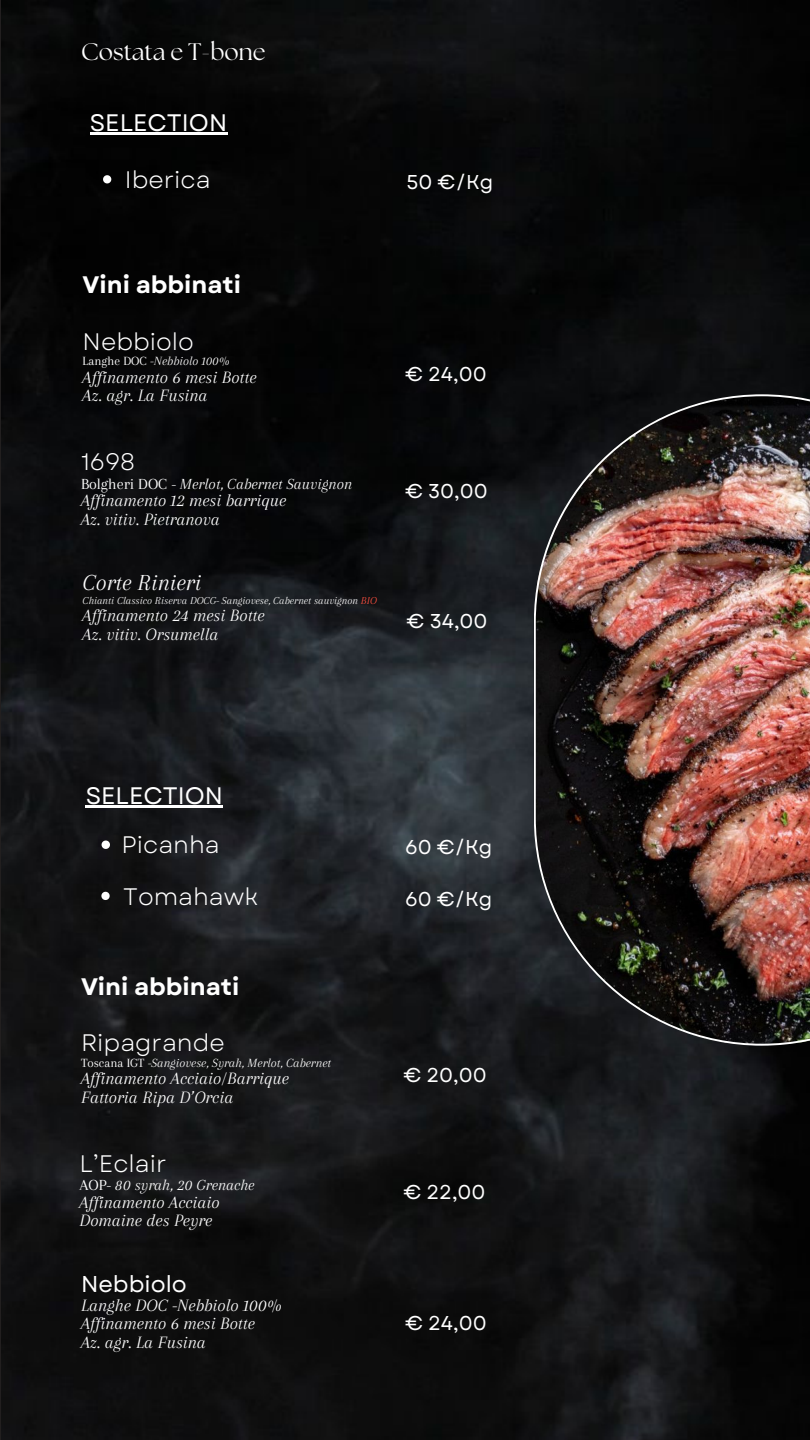
<style>
.page{position:relative;width:810px;height:1440px;background:#fff}
.page>*{position:absolute;margin:0;border:0;box-sizing:border-box;transform-origin:0 0}
.t1{font:23.9px "Garet";color:#fff}
.t2{font:700 23.9px "Garet";color:#fff}
.t3{font:23.9px "Garet";color:#fff}
.t4{font:23.9px "The Seasons";color:#fff}
.t5{font:italic 23.9px "Arapey";color:#fff}
.t6{font:22.9px "Garet";color:#fff}
.t7{font:20px "Garet";color:#fff}
.t8{font:italic 18px "Arapey";color:#fff}
.t9{font:italic 16px "Arapey";color:#fff}
.t10{font:italic 13px "Arapey";color:#fff}
.t11{font:italic 11px "Arapey";color:#fff}
.s1{font-style:normal}
.s2{color:#ff5140}
</style>
<div class="page">
<img style="left:2px;top:0;width:808px;height:1440px">
<img style="left:534px;top:394px;width:276px;height:652px">
<svg style="left:102px;top:841px;width:8px;height:8px"></svg>
<svg style="left:103px;top:175px;width:8px;height:8px"></svg>
<svg style="left:101px;top:892px;width:9px;height:8px"></svg>
<hr style="left:90px;top:133px;width:137px;height:2px;background:#fff">
<hr style="left:86px;top:805px;width:137px;height:2px;background:#fff">
<p class="t4" style="left:81px;top:41px;width:186px">Costata e T-bone</p>
<p class="t3" style="left:90px;top:106px;width:139px">SELECTION</p>
<p class="t1" style="left:125px;top:162px;width:87px">Iberica</p>
<p class="t7" style="left:407px;top:168px;width:88px">50 €/Kg</p>
<p class="t2" style="left:83px;top:268px;width:160px">Vini abbinati</p>
<p class="t1" style="left:83px;top:324px;width:113px">Nebbiolo</p>
<p class="t10" style="left:83px;top:354px;width:149px"><span class="s1">Langhe DOC</span> -Nebbiolo 100%</p>
<p class="t8" style="left:83px;top:367px;width:176px">Affinamento 6 mesi Botte</p>
<p class="t8" style="left:83px;top:386px;width:126px">Az. agr. La Fusina</p>
<p class="t1" style="left:81px;top:444px;width:56px">1698</p>
<p class="t9" style="left:81px;top:475px;width:273px"><span class="s1">Bolgheri DOC</span> - Merlot, Cabernet Sauvignon</p>
<p class="t8" style="left:81px;top:490px;width:207px">Affinamento 12 mesi barrique</p>
<p class="t8" style="left:81px;top:509px;width:140px">Az. vitiv. Pietranova</p>
<p class="t5" style="left:83px;top:570px;width:120px">Corte Rinieri</p>
<p class="t11" style="left:83px;top:594px;width:296px">Chianti Classico Riserva DOCG- Sangiovese, Cabernet sauvignon <span class="s2">BIO</span></p>
<p class="t8" style="left:83px;top:606px;width:184px">Affinamento 24 mesi Botte</p>
<p class="t8" style="left:83px;top:624px;width:137px">Az. vitiv. Orsumella</p>
<p class="t7" style="left:405px;top:359px;width:83px">€ 24,00</p>
<p class="t7" style="left:405px;top:476px;width:84px">€ 30,00</p>
<p class="t7" style="left:407px;top:607px;width:82px">€ 34,00</p>
<p class="t3" style="left:86px;top:778px;width:139px">SELECTION</p>
<p class="t1" style="left:122px;top:828px;width:100px">Picanha</p>
<p class="t1" style="left:123px;top:879px;width:137px">Tomahawk</p>
<p class="t2" style="left:81px;top:969px;width:160px">Vini abbinati</p>
<p class="t1" style="left:81px;top:1026px;width:145px">Ripagrande</p>
<p class="t10" style="left:81px;top:1056px;width:252px"><span class="s1">Toscana IGT</span> -Sangiovese, Syrah, Merlot, Cabernet</p>
<p class="t8" style="left:81px;top:1069px;width:209px">Affinamento Acciaio/Barrique</p>
<p class="t8" style="left:81px;top:1087px;width:154px">Fattoria Ripa D’Orcia</p>
<p class="t1" style="left:79px;top:1146px;width:89px">L’Eclair</p>
<p class="t9" style="left:79px;top:1176px;width:177px"><span class="s1">AOP</span>- 80 syrah, 20 Grenache</p>
<p class="t8" style="left:79px;top:1192px;width:142px">Affinamento Acciaio</p>
<p class="t8" style="left:79px;top:1211px;width:134px">Domaine des Peyre</p>
<p class="t6" style="left:81px;top:1267px;width:107px">Nebbiolo</p>
<p class="t8" style="left:81px;top:1295px;width:203px">Langhe DOC -Nebbiolo 100%</p>
<p class="t8" style="left:81px;top:1314px;width:176px">Affinamento 6 mesi Botte</p>
<p class="t8" style="left:81px;top:1333px;width:126px">Az. agr. La Fusina</p>
<p class="t7" style="left:405px;top:832px;width:89px">60 €/Kg</p>
<p class="t7" style="left:405px;top:884px;width:89px">60 €/Kg</p>
<p class="t7" style="left:403px;top:1061px;width:85px">€ 20,00</p>
<p class="t7" style="left:403px;top:1178px;width:84px">€ 22,00</p>
<p class="t7" style="left:405px;top:1309px;width:83px">€ 24,00</p>
</div>
